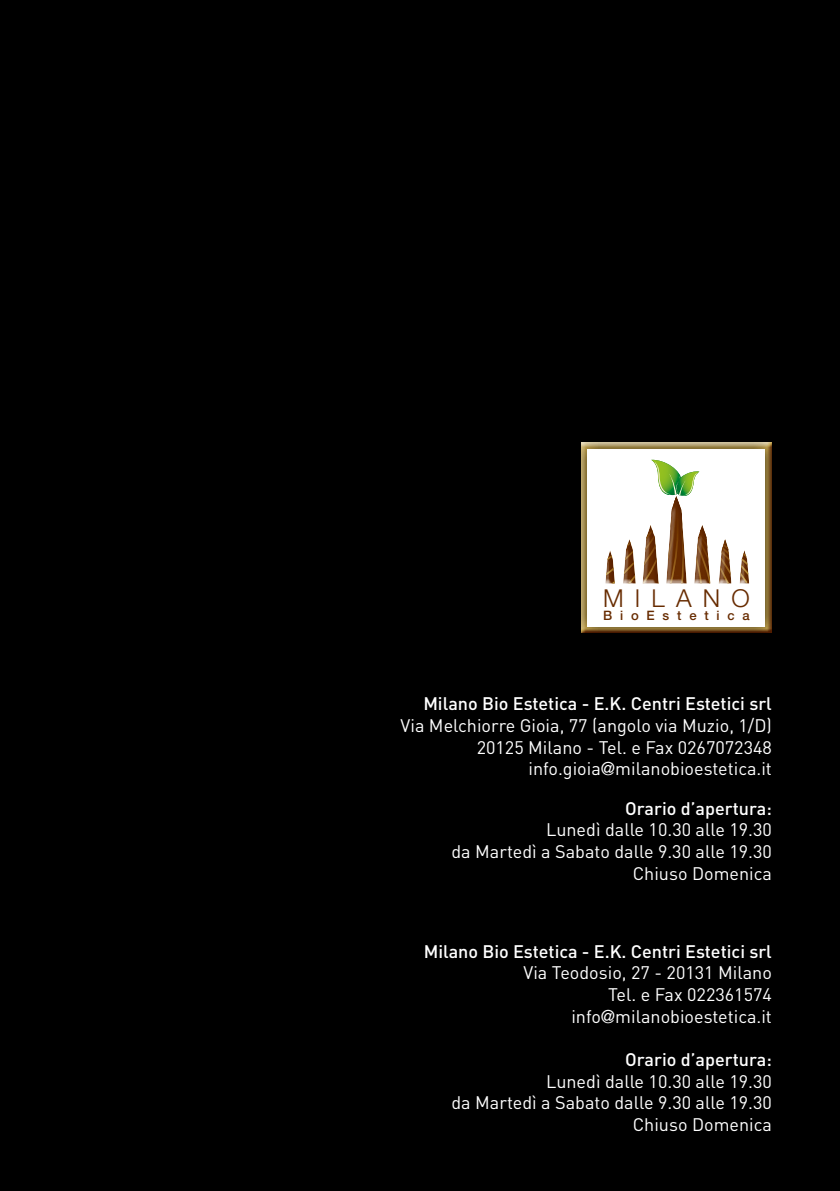
<style>
.page{position:relative;width:840px;height:1191px;background:#fff}
.page>*{position:absolute;margin:0;border:0;box-sizing:border-box;transform-origin:0 0}
.t1{font:300 24.6px "Helvetica Neue";letter-spacing:.455em;color:#672b00}
.t2{font:18px/21.6px "DIN";color:#fff;text-align:right}
.t3{font:500 18px "DIN";color:#fff}
.t4{font:500 13px "Helvetica Neue";letter-spacing:.6em;color:#672b00}
.s1{font-family:"Helvetica Neue"}
</style>
<div class="page">
<div style="left:0;top:0;width:839px;height:1191px;background:#000"></div>
<div style="left:573px;top:435px;width:205px;height:205px;background:#000;opacity:.75"></div>
<div style="left:587px;top:449px;width:178px;height:177px;background:#fff"></div>
<svg style="left:651px;top:459px;width:49px;height:35px"></svg>
<svg style="left:605px;top:494px;width:144px;height:90px"></svg>
<h1 class="t1" style="left:602px;top:583px;width:148px">MILANO</h1>
<p class="t4" style="left:602px;top:607px;width:148px">BioEstetica</p>
<p class="t3" style="left:423px;top:692px;width:350px">Milano Bio Estetica - E.K. Centri Estetici srl</p>
<p class="t2" style="left:400px;top:714px;width:372px">Via Melchiorre Gioia, 77 (angolo via Muzio, 1/D)<br>20125 Milano - Tel. e Fax 0267072348 info.gioia<span class="s1">@</span>milanobioestetica.it</p>
<p class="t3" style="left:625px;top:796px;width:148px">Orario d’apertura:</p>
<p class="t2" style="left:451px;top:818px;width:322px">Lunedì dalle 10.30 alle 19.30<br>da Martedì a Sabato dalle 9.30 alle 19.30<br>Chiuso Domenica</p>
<p class="t3" style="left:423px;top:940px;width:349px">Milano Bio Estetica - E.K. Centri Estetici srl</p>
<p class="t2" style="left:523px;top:961px;width:250px">Via Teodosio, 27 - 20131 Milano<br>Tel. e Fax 022361574 info<span class="s1">@</span>milanobioestetica.it</p>
<p class="t3" style="left:625px;top:1048px;width:148px">Orario d’apertura:</p>
<p class="t2" style="left:451px;top:1069px;width:322px">Lunedì dalle 10.30 alle 19.30<br>da Martedì a Sabato dalle 9.30 alle 19.30<br>Chiuso Domenica</p>
</div>
